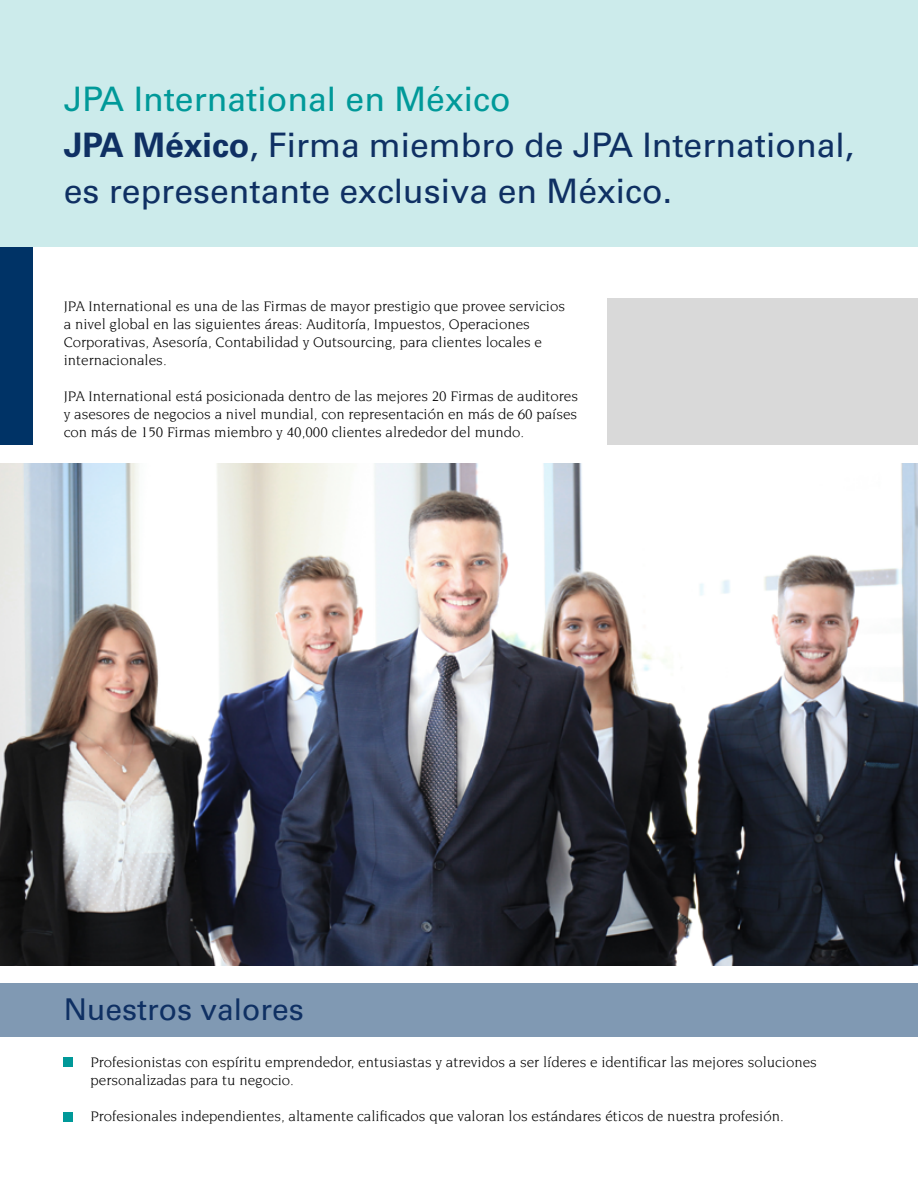
<style>
.page{position:relative;width:918px;height:1188px;background:#fff}
.page>*{position:absolute;margin:0;border:0;box-sizing:border-box;transform-origin:0 0}
.t1{font:33.75px/46.3px "Univers LT Std";color:#0f3063}
.t2{font:30px "Univers LT Std";color:#0f3063}
.t3{font:15px/18px "Novarese Std";color:#000}
.s1{color:#099}
.s2{font-weight:700}
</style>
<div class="page">
<img style="left:0;top:463px;width:918px;height:503px">
<div style="left:0;top:0;width:918px;height:247px;background:#ccebeb"></div>
<div style="left:0;top:983px;width:918px;height:54px;background:#8099b3"></div>
<div style="left:64px;top:1057px;width:9px;height:10px;background:#099"></div>
<div style="left:64px;top:1112px;width:9px;height:10px;background:#099"></div>
<div style="left:0;top:247px;width:32px;height:198px;background:#036"></div>
<div style="left:608px;top:298px;width:310px;height:147px;background:#d9d9d9"></div>
<h1 class="t1" style="left:64px;top:76px;width:792px"><span class="s1">JPA International en México<br></span><span class="s2">JPA México</span>, Firma miembro de JPA International, es representante exclusiva en México.</h1>
<p class="t3" style="left:64px;top:297px;width:503px">JPA International es una de las Firmas de mayor prestigio que provee servicios a nivel global en las siguientes áreas: Auditoría, Impuestos, Operaciones Corporativas, Asesoría, Contabilidad y Outsourcing, para clientes locales e internacionales.</p>
<p class="t3" style="left:64px;top:387px;width:516px;text-align:justify">JPA International está posicionada dentro de las mejores 20 Firmas de auditores y asesores de negocios a nivel mundial, con representación en más de 60 países con más de 150 Firmas miembro y 40,000 clientes alrededor del mundo.</p>
<h2 class="t2" style="left:64px;top:992px;width:242px">Nuestros valores</h2>
<p class="t3" style="left:90px;top:1053px;width:728px">Profesionistas con espíritu emprendedor, entusiastas y atrevidos a ser líderes e identificar las mejores soluciones personalizadas para tu negocio.</p>
<p class="t3" style="left:90px;top:1107px;width:695px">Profesionales independientes, altamente calificados que valoran los estándares éticos de nuestra profesión.</p>
</div>
